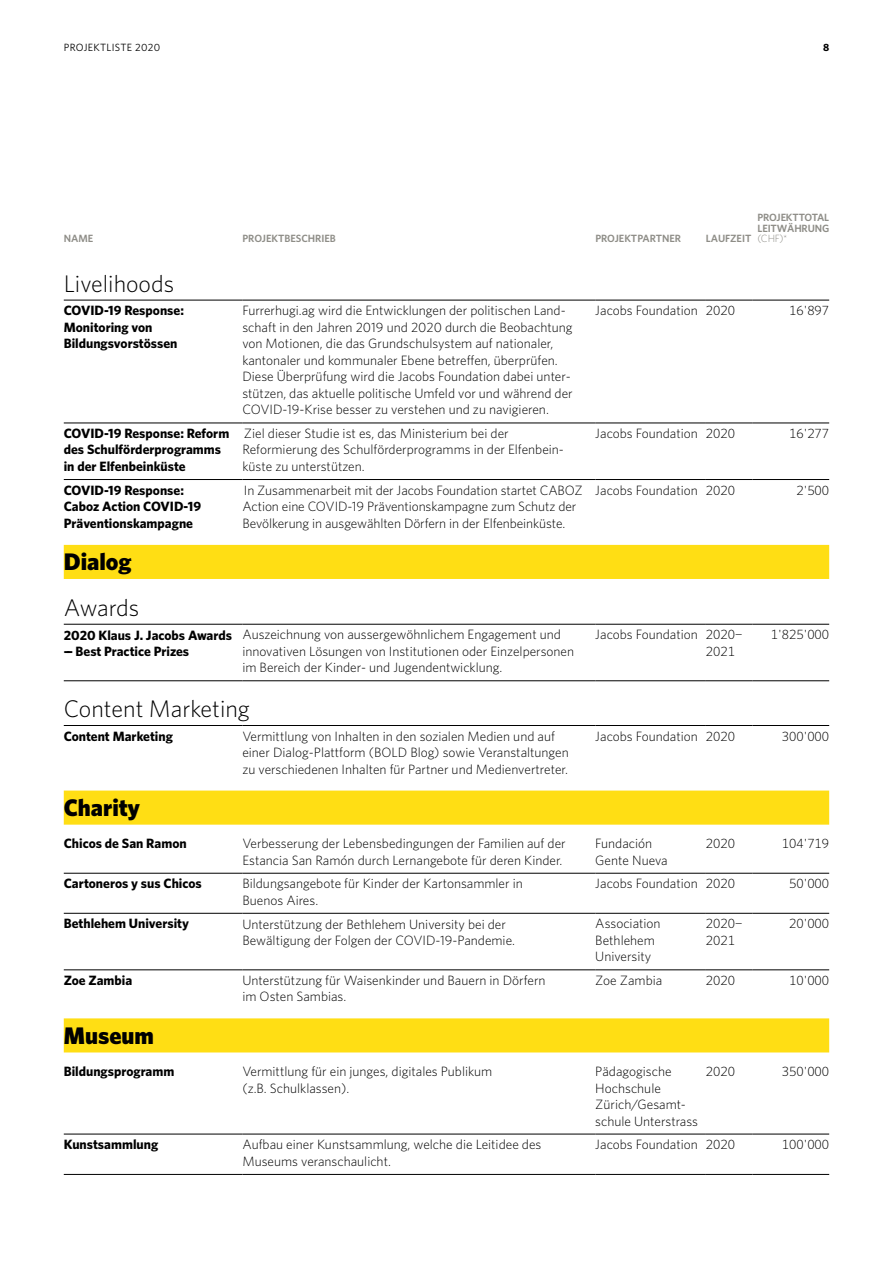
<style>
.page{position:relative;width:893px;height:1263px;background:#fff}
.page>*{position:absolute;margin:0;border:0;box-sizing:border-box;transform-origin:0 0}
.t1{font:300 24px "Whitney HTF";color:#000}
.t2{font:900 24px "Whitney HTF";color:#000}
.t3{font:300 13.5px/16.5px "Whitney HTF";color:#000}
.t4{font:700 13.5px/16.5px "Whitney HTF";color:#000}
.t5{font:300 13.5px/16.5px "Whitney Numeric";color:#000}
.t6{font:600 10.5px/10.5px "Whitney HTF";letter-spacing:-.005em;color:#8e8d87}
.t7{font:10.5px "Whitney HTF";letter-spacing:.03em;color:#000}
.t8{font:300 10.5px "Whitney HTF";color:#8e8d87}
.t9{font:700 10.5px "Whitney HTF";color:#000}
.s1{font-family:"Whitney Numeric"}
</style>
<div class="page">
<svg style="left:64px;top:545px;width:765px;height:507px"></svg>
<hr style="left:64px;top:300px;width:178px;height:1px;background:#000">
<hr style="left:242px;top:300px;width:353px;height:1px;background:#000">
<hr style="left:595px;top:300px;width:111px;height:1px;background:#000">
<hr style="left:706px;top:300px;width:47px;height:1px;background:#000">
<hr style="left:753px;top:300px;width:76px;height:1px;background:#000">
<hr style="left:64px;top:423px;width:178px;height:1px;background:#000">
<hr style="left:242px;top:423px;width:353px;height:1px;background:#000">
<hr style="left:595px;top:423px;width:111px;height:1px;background:#000">
<hr style="left:706px;top:423px;width:47px;height:1px;background:#000">
<hr style="left:753px;top:423px;width:76px;height:1px;background:#000">
<hr style="left:64px;top:479px;width:178px;height:1px;background:#000">
<hr style="left:242px;top:479px;width:353px;height:1px;background:#000">
<hr style="left:595px;top:479px;width:111px;height:1px;background:#000">
<hr style="left:706px;top:479px;width:47px;height:1px;background:#000">
<hr style="left:753px;top:479px;width:76px;height:1px;background:#000">
<hr style="left:64px;top:624px;width:178px;height:1px;background:#000">
<hr style="left:242px;top:624px;width:353px;height:1px;background:#000">
<hr style="left:595px;top:624px;width:111px;height:1px;background:#000">
<hr style="left:706px;top:624px;width:47px;height:1px;background:#000">
<hr style="left:753px;top:624px;width:76px;height:1px;background:#000">
<hr style="left:64px;top:725px;width:178px;height:1px;background:#000">
<hr style="left:242px;top:725px;width:353px;height:1px;background:#000">
<hr style="left:595px;top:725px;width:111px;height:1px;background:#000">
<hr style="left:706px;top:725px;width:47px;height:1px;background:#000">
<hr style="left:753px;top:725px;width:76px;height:1px;background:#000">
<hr style="left:64px;top:873px;width:178px;height:1px;background:#000">
<hr style="left:242px;top:873px;width:353px;height:1px;background:#000">
<hr style="left:595px;top:873px;width:111px;height:1px;background:#000">
<hr style="left:706px;top:873px;width:47px;height:1px;background:#000">
<hr style="left:753px;top:873px;width:76px;height:1px;background:#000">
<hr style="left:64px;top:913px;width:178px;height:1px;background:#000">
<hr style="left:242px;top:913px;width:353px;height:1px;background:#000">
<hr style="left:595px;top:913px;width:111px;height:1px;background:#000">
<hr style="left:706px;top:913px;width:47px;height:1px;background:#000">
<hr style="left:753px;top:913px;width:76px;height:1px;background:#000">
<hr style="left:64px;top:969px;width:178px;height:1px;background:#000">
<hr style="left:242px;top:969px;width:353px;height:1px;background:#000">
<hr style="left:595px;top:969px;width:111px;height:1px;background:#000">
<hr style="left:706px;top:969px;width:47px;height:1px;background:#000">
<hr style="left:753px;top:969px;width:76px;height:1px;background:#000">
<hr style="left:64px;top:1134px;width:178px;height:1px;background:#000">
<hr style="left:242px;top:1134px;width:353px;height:1px;background:#000">
<hr style="left:595px;top:1134px;width:111px;height:1px;background:#000">
<hr style="left:706px;top:1134px;width:47px;height:1px;background:#000">
<hr style="left:753px;top:1134px;width:76px;height:1px;background:#000">
<hr style="left:64px;top:1174px;width:178px;height:1px;background:#000">
<hr style="left:242px;top:1174px;width:353px;height:1px;background:#000">
<hr style="left:595px;top:1174px;width:111px;height:1px;background:#000">
<hr style="left:706px;top:1174px;width:47px;height:1px;background:#000">
<hr style="left:753px;top:1174px;width:76px;height:1px;background:#000">
<hr style="left:64px;top:680px;width:178px;height:1px;background:#000">
<hr style="left:242px;top:680px;width:353px;height:1px;background:#000">
<hr style="left:595px;top:680px;width:111px;height:1px;background:#000">
<hr style="left:706px;top:680px;width:47px;height:1px;background:#000">
<hr style="left:753px;top:680px;width:76px;height:1px;background:#000">
<p class="t7" style="left:64px;top:41px;width:98px">PROJEKTLISTE 2020</p>
<p class="t9" style="left:823px;top:41px;width:8px">8</p>
<p class="t6" style="left:757px;top:212px;width:73px">PROJEKTTOTAL<br>LEITWÄHRUNG</p>
<p class="t8" style="left:757px;top:233px;width:31px">(CHF)*</p>
<p class="t6" style="left:64px;top:233px;width:31px">NAME</p>
<p class="t6" style="left:242px;top:233px;width:95px">PROJEKTBESCHRIEB</p>
<p class="t6" style="left:595px;top:233px;width:87px">PROJEKTPARTNER</p>
<p class="t6" style="left:706px;top:233px;width:47px">LAUFZEIT</p>
<h1 class="t1" style="left:64px;top:269px;width:112px">Livelihoods</h1>
<p class="t4" style="left:64px;top:302px;width:122px">COVID-19 Response:<br>Monitoring von<br>Bildungsvorstössen</p>
<p class="t3" style="left:242px;top:302px;width:332px">Furrerhugi.ag wird die Entwicklungen der politischen Land&shy;schaft in den Jahren 2019 und 2020 durch die Beobachtung von Motionen, die das Grundschulsystem auf nationaler, kantonaler und kommunaler Ebene betreffen, überprüfen.<br>Diese Überprüfung wird die Jacobs Foundation dabei unter&shy;stützen, das aktuelle politische Umfeld vor und während der COVID-19-Krise besser zu verstehen und zu navigieren.</p>
<p class="t3" style="left:595px;top:302px;width:141px">Jacobs Foundation <span class="s1">2020</span></p>
<p class="t5" style="left:789px;top:303px;width:42px">16'897</p>
<p class="t4" style="left:64px;top:425px;width:167px">COVID-19 Response: Reform des Schulförderprogramms in der Elfenbeinküste</p>
<p class="t3" style="left:242px;top:425px;width:323px">Ziel dieser Studie ist es, das Ministerium bei der<br>Reformierung des Schulförderprogramms in der Elfenbein&shy;küste zu unterstützen.</p>
<p class="t3" style="left:595px;top:425px;width:141px">Jacobs Foundation <span class="s1">2020</span></p>
<p class="t5" style="left:789px;top:426px;width:42px">16'277</p>
<p class="t4" style="left:64px;top:481px;width:139px">COVID-19 Response:<br>Caboz Action COVID-19<br>Präventionskampagne</p>
<p class="t3" style="left:242px;top:482px;width:342px">In Zusammenarbeit mit der Jacobs Foundation startet CABOZ<br>Action eine COVID-19 Präventionskampagne zum Schutz der<br>Bevölkerung in ausgewählten Dörfern in der Elfenbeinküste.</p>
<p class="t3" style="left:595px;top:481px;width:141px">Jacobs Foundation <span class="s1">2020</span></p>
<p class="t5" style="left:796px;top:482px;width:34px">2'500</p>
<h1 class="t2" style="left:64px;top:547px;width:69px">Dialog</h1>
<h1 class="t1" style="left:64px;top:593px;width:77px">Awards</h1>
<p class="t4" style="left:64px;top:626px;width:170px">2020 Klaus J. Jacobs Awards –– Best Practice Prizes</p>
<p class="t3" style="left:242px;top:626px;width:333px">Auszeichnung von aussergewöhnlichem Engagement und innovativen Lösungen von Institutionen oder Einzelpersonen im Bereich der Kinder- und Jugendentwicklung.</p>
<p class="t3" style="left:595px;top:626px;width:149px">Jacobs Foundation <span class="s1">2020-</span></p>
<p class="t5" style="left:771px;top:627px;width:60px">1'825'000</p>
<p class="t5" style="left:706px;top:643px;width:31px">2021</p>
<h1 class="t1" style="left:64px;top:695px;width:188px">Content Marketing</h1>
<p class="t4" style="left:64px;top:727px;width:111px">Content Marketing</p>
<p class="t3" style="left:242px;top:727px;width:328px">Vermittlung von Inhalten in den sozialen Medien und auf einer Dialog-Plattform (BOLD Blog) sowie Veranstaltungen zu verschiedenen Inhalten für Partner und Medienvertreter.</p>
<p class="t3" style="left:595px;top:727px;width:141px">Jacobs Foundation <span class="s1">2020</span></p>
<p class="t5" style="left:782px;top:728px;width:49px">300'000</p>
<h1 class="t2" style="left:64px;top:793px;width:78px">Charity</h1>
<p class="t4" style="left:64px;top:835px;width:124px">Chicos de San Ramon</p>
<p class="t3" style="left:242px;top:835px;width:325px">Verbesserung der Lebensbedingungen der Familien auf der<br>Estancia San Ramón durch Lernangebote für deren Kinder.</p>
<p class="t3" style="left:595px;top:835px;width:74px">Fundación<br>Gente Nueva</p>
<p class="t5" style="left:706px;top:836px;width:31px">2020</p>
<p class="t5" style="left:782px;top:836px;width:49px">104'719</p>
<p class="t4" style="left:64px;top:875px;width:140px">Cartoneros y sus Chicos</p>
<p class="t3" style="left:242px;top:875px;width:282px">Bildungsangebote für Kinder der Kartonsammler in<br>Buenos Aires.</p>
<p class="t3" style="left:595px;top:875px;width:141px">Jacobs Foundation <span class="s1">2020</span></p>
<p class="t5" style="left:789px;top:876px;width:42px">50'000</p>
<p class="t4" style="left:64px;top:915px;width:127px">Bethlehem University</p>
<p class="t3" style="left:242px;top:915px;width:274px">Unterstützung der Bethlehem University bei der<br>Bewältigung der Folgen der COVID-19-Pandemie.</p>
<p class="t3" style="left:595px;top:915px;width:67px">Association<br>Bethlehem<br>University</p>
<p class="t5" style="left:706px;top:916px;width:38px">2020-<br>2021</p>
<p class="t5" style="left:789px;top:916px;width:42px">20'000</p>
<p class="t4" style="left:64px;top:971px;width:70px">Zoe Zambia</p>
<p class="t3" style="left:242px;top:972px;width:305px">Unterstützung für Waisenkinder und Bauern in Dörfern im Osten Sambias.</p>
<p class="t3" style="left:595px;top:972px;width:69px">Zoe Zambia</p>
<p class="t5" style="left:706px;top:972px;width:31px">2020</p>
<p class="t5" style="left:789px;top:972px;width:42px">10'000</p>
<h1 class="t2" style="left:64px;top:1021px;width:92px">Museum</h1>
<p class="t4" style="left:64px;top:1063px;width:112px">Bildungsprogramm</p>
<p class="t3" style="left:242px;top:1063px;width:251px">Vermittlung für ein junges, digitales Publikum (z.B. Schulklassen).</p>
<p class="t3" style="left:595px;top:1063px;width:104px">Pädagogische<br>Hochschule<br>Zürich/Gesamt&shy;schule Unterstrass</p>
<p class="t5" style="left:706px;top:1064px;width:31px">2020</p>
<p class="t5" style="left:782px;top:1064px;width:49px">350'000</p>
<p class="t4" style="left:64px;top:1136px;width:96px">Kunstsammlung</p>
<p class="t3" style="left:242px;top:1136px;width:301px">Aufbau einer Kunstsammlung, welche die Leitidee des<br>Museums veranschaulicht.</p>
<p class="t3" style="left:595px;top:1136px;width:141px">Jacobs Foundation <span class="s1">2020</span></p>
<p class="t5" style="left:782px;top:1137px;width:49px">100'000</p>
</div>
